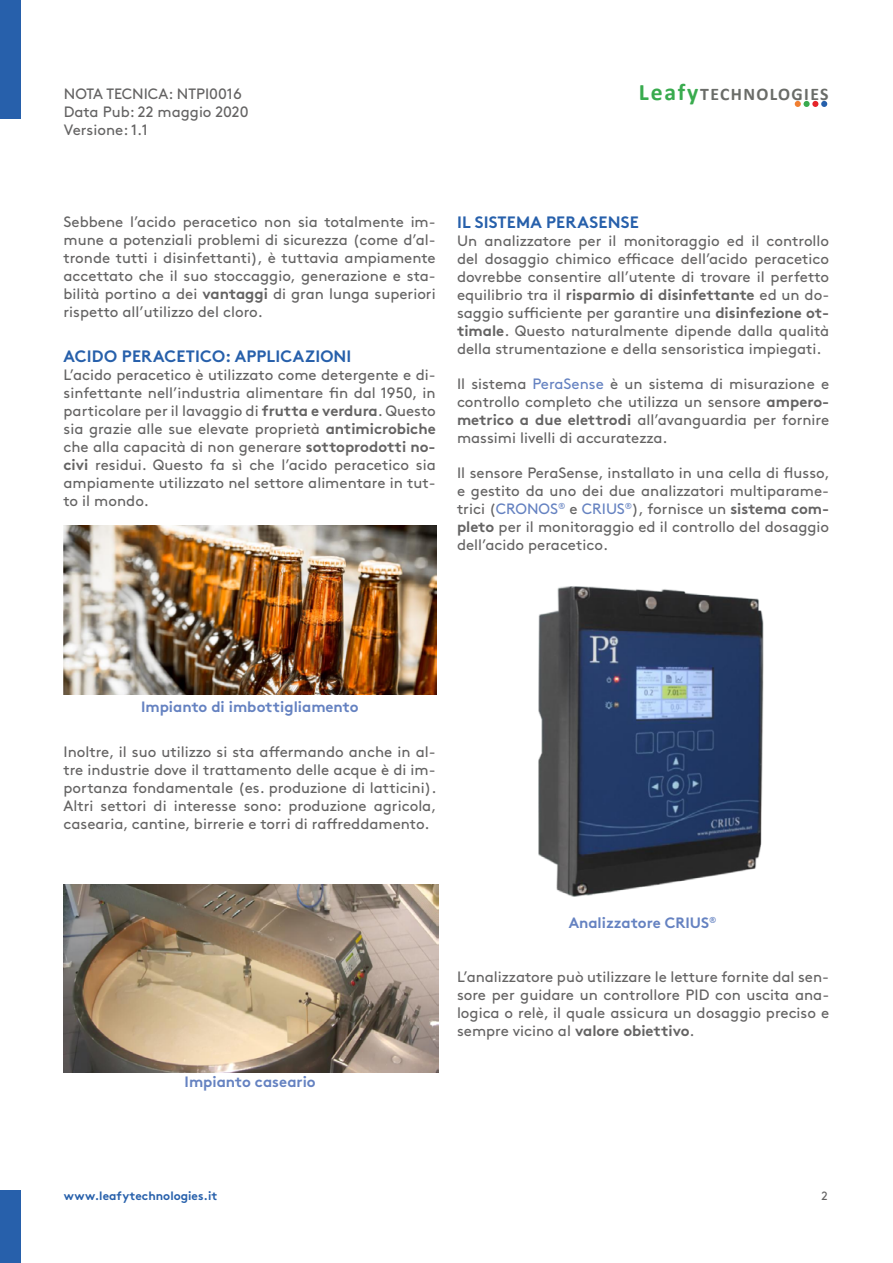
<style>
.page{position:relative;width:893px;height:1263px;background:#fff}
.page>*{position:absolute;margin:0;border:0;box-sizing:border-box;transform-origin:0 0}
.t1{font:700 17.7px "Calibri";letter-spacing:.075em;color:#6a6c68}
.t2{font:700 16.5px "Brown Std";letter-spacing:.01em;color:#2760ab}
.t3{font:15px/18px "Brown Std";color:#646363;text-align:justify}
.t4{font:700 15px "Brown Std";color:#6582c1}
.t5{font:700 12px "Brown Std";color:#2760ab}
.t6{font:12px "Brown Std";color:#646363}
.s1{font-size:23.7px;color:#39ab4e}
.s2{font-weight:700}
.s3{color:#6582c1}
</style>
<div class="page">
<div style="left:0;top:0;width:21px;height:119px;background:#2760ab"></div>
<div style="left:0;top:1191px;width:21px;height:72px;background:#2760ab"></div>
<svg style="left:795px;top:101px;width:6px;height:6px"></svg>
<div style="left:803px;top:101px;width:7px;height:6px;background:#39aa4e;border-radius:50%"></div>
<svg style="left:812px;top:101px;width:15px;height:6px"></svg>
<img style="left:64px;top:525px;width:372px;height:169px">
<img style="left:64px;top:885px;width:374px;height:187px">
<img style="left:538px;top:586px;width:226px;height:311px">
<p class="t3" style="left:64px;top:85px;width:179px">NOTA TECNICA: NTPI0016</p>
<p class="t1" style="left:639px;top:81px;width:191px"><span class="s1">Leafy</span>TECHNOLOGIES</p>
<p class="t3" style="left:64px;top:103px;width:186px">Data Pub: 22 maggio 2020<br>Versione: 1.1</p>
<p class="t3" style="left:64px;top:213px;width:374px">Sebbene l’acido peracetico non sia totalmente im&shy;mune a potenziali problemi di sicurezza (come d’al&shy;tronde tutti i disinfettanti), è tuttavia ampiamente accettato che il suo stoccaggio, generazione e sta&shy;bilità portino a dei <span class="s2">vantaggi</span> di gran lunga superiori rispetto all’utilizzo del cloro.</p>
<p class="t2" style="left:64px;top:346px;width:289px">ACIDO PERACETICO: APPLICAZIONI</p>
<p class="t3" style="left:64px;top:366px;width:374px">L’acido peracetico è utilizzato come detergente e di&shy;sinfettante nell’industria alimentare fin dal 1950, in particolare per il lavaggio di <span class="s2">frutta e verdura</span>. Questo sia grazie alle sue elevate proprietà <span class="s2">antimicrobiche </span>che alla capacità di non generare <span class="s2">sottoprodotti no&shy;civi</span> residui. Questo fa sì che l’acido peracetico sia ampiamente utilizzato nel settore alimentare in tut&shy;to il mondo.</p>
<p class="t2" style="left:457px;top:213px;width:183px">IL SISTEMA PERASENSE</p>
<p class="t3" style="left:457px;top:232px;width:374px">Un analizzatore per il monitoraggio ed il controllo del dosaggio chimico efficace dell’acido peracetico dovrebbe consentire all’utente di trovare il perfetto equilibrio tra il <span class="s2">risparmio di disinfettante</span> ed un do&shy;saggio sufficiente per garantire una <span class="s2">disinfezione ot&shy;timale</span>. Questo naturalmente dipende dalla qualità della strumentazione e della sensoristica impiegati.</p>
<p class="t3" style="left:457px;top:375px;width:374px">Il sistema <span class="s3">PeraSense</span> è un sistema di misurazione e controllo completo che utilizza un sensore <span class="s2">ampero&shy;metrico a due elettrodi</span> all’avanguardia per fornire massimi livelli di accuratezza.</p>
<p class="t3" style="left:457px;top:464px;width:374px">Il sensore PeraSense, installato in una cella di flusso, e gestito da uno dei due analizzatori multiparame&shy;trici (<span class="s3">CRONOS</span><sup>®</sup> e <span class="s3">CRIUS</span><sup>®</sup>), fornisce un <span class="s2">sistema com&shy;pleto</span> per il monitoraggio ed il controllo del dosaggio dell’acido peracetico.</p>
<p class="t4" style="left:141px;top:697px;width:219px">Impianto di imbottigliamento</p>
<p class="t3" style="left:64px;top:743px;width:374px">Inoltre, il suo utilizzo si sta affermando anche in al&shy;tre industrie dove il trattamento delle acque è di im&shy;portanza fondamentale (es. produzione di latticini).<br>Altri settori di interesse sono: produzione agricola, casearia, cantine, birrerie e torri di raffreddamento.</p>
<p class="t4" style="left:185px;top:1072px;width:133px">Impianto caseario</p>
<p class="t4" style="left:569px;top:913px;width:149px">Analizzatore CRIUS<sup>®</sup></p>
<p class="t3" style="left:457px;top:967px;width:374px">L’analizzatore può utilizzare le letture fornite dal sen&shy;sore per guidare un controllore PID con uscita ana&shy;logica o relè, il quale assicura un dosaggio preciso e sempre vicino al <span class="s2">valore obiettivo</span>.</p>
<p class="t5" style="left:64px;top:1188px;width:155px">www.leafytechnologies.it</p>
<p class="t6" style="left:821px;top:1188px;width:8px">2</p>
</div>
